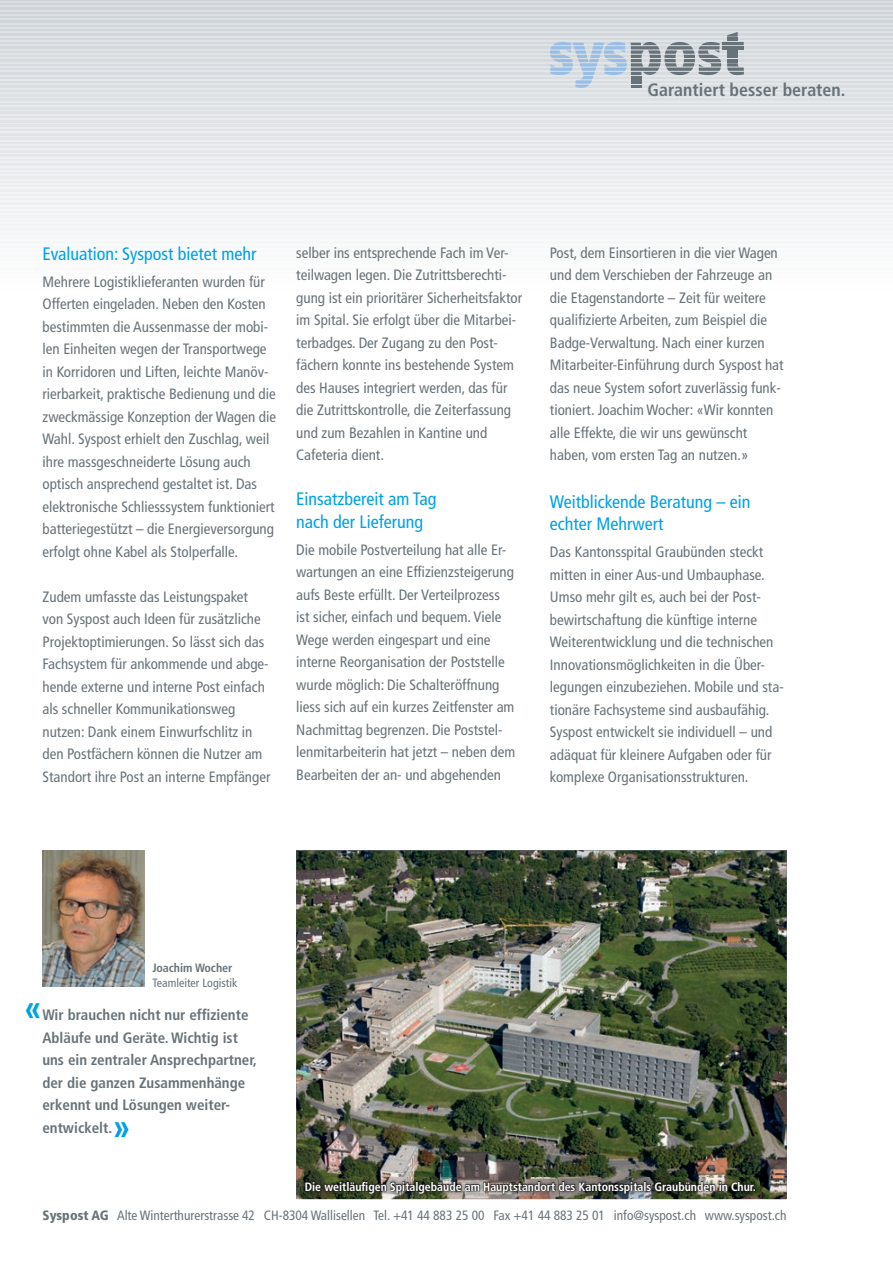
<style>
.page{position:relative;width:893px;height:1263px;background:#fff}
.page>*{position:absolute;margin:0;border:0;box-sizing:border-box;transform-origin:0 0}
.t1{font:700 condensed 36px "Frutiger LT Std";color:#00a1e3}
.t2{font:condensed 18px/22.5px "Frutiger LT Std";color:#00a1e3}
.t3{font:700 condensed 17.85px "Frutiger";color:#687379}
.t4{font:condensed 15px/22.5px "Frutiger LT Std";color:#687379}
.t5{font:700 condensed 15px/22.5px "Frutiger LT Std";color:#687379}
.t6{font:condensed 13.5px "Frutiger LT Std";color:#687379}
.t7{font:700 condensed 12px "Frutiger LT Std";color:#fff}
.t8{font:condensed 12px "Frutiger LT Std";color:#687379}
.t9{font:700 condensed 12px "Frutiger LT Std";color:#687379}
.s1{font-weight:900}
</style>
<div class="page">
<svg style="left:0;top:0;width:893px;height:238px"></svg>
<hr style="left:0;top:2px;width:893px;height:1px;background:#dadee2">
<hr style="left:0;top:6px;width:893px;height:1px;background:#dbdfe2">
<hr style="left:0;top:10px;width:893px;height:1px;background:#dce0e3">
<hr style="left:0;top:15px;width:893px;height:1px;background:#dce0e3">
<hr style="left:0;top:19px;width:893px;height:1px;background:#dde1e4">
<hr style="left:0;top:23px;width:893px;height:1px;background:#dee1e5">
<hr style="left:0;top:28px;width:893px;height:1px;background:#dee1e5">
<hr style="left:0;top:32px;width:893px;height:1px;background:#dfe2e6">
<hr style="left:0;top:36px;width:893px;height:1px;background:#dfe2e6">
<hr style="left:0;top:41px;width:893px;height:1px;background:#dfe2e6">
<hr style="left:0;top:45px;width:893px;height:1px;background:#e0e3e6">
<hr style="left:0;top:49px;width:893px;height:1px;background:#e0e3e6">
<hr style="left:0;top:54px;width:893px;height:1px;background:#e1e4e7">
<hr style="left:0;top:58px;width:893px;height:1px;background:#e1e4e7">
<hr style="left:0;top:62px;width:893px;height:1px;background:#e1e5e8">
<hr style="left:0;top:67px;width:893px;height:1px;background:#e3e6e9">
<hr style="left:0;top:71px;width:893px;height:1px;background:#e3e6e9">
<hr style="left:0;top:75px;width:893px;height:1px;background:#e3e6e9">
<hr style="left:0;top:80px;width:893px;height:1px;background:#e4e7ea">
<hr style="left:0;top:84px;width:893px;height:1px;background:#e4e7ea">
<hr style="left:0;top:88px;width:893px;height:1px;background:#e5e8eb">
<hr style="left:0;top:93px;width:893px;height:1px;background:#e5e8eb">
<hr style="left:0;top:97px;width:893px;height:1px;background:#e6e9ec">
<hr style="left:0;top:101px;width:893px;height:1px;background:#e6e9ec">
<hr style="left:0;top:106px;width:893px;height:1px;background:#e7eaec">
<hr style="left:0;top:110px;width:893px;height:1px;background:#e8eaed">
<hr style="left:0;top:114px;width:893px;height:1px;background:#e8eaed">
<hr style="left:0;top:119px;width:893px;height:1px;background:#e9ebed">
<hr style="left:0;top:123px;width:893px;height:1px;background:#eaecee">
<hr style="left:0;top:127px;width:893px;height:1px;background:#eaecee">
<hr style="left:0;top:132px;width:893px;height:1px;background:#ebedef">
<hr style="left:0;top:136px;width:893px;height:1px;background:#ebedef">
<hr style="left:0;top:140px;width:893px;height:1px;background:#eceef0">
<hr style="left:0;top:145px;width:893px;height:1px;background:#eceef0">
<hr style="left:0;top:149px;width:893px;height:1px;background:#eceef0">
<hr style="left:0;top:153px;width:893px;height:1px;background:#edeff1">
<hr style="left:0;top:158px;width:893px;height:1px;background:#eeeff1">
<hr style="left:0;top:162px;width:893px;height:1px;background:#eef0f2">
<hr style="left:0;top:166px;width:893px;height:1px;background:#eff1f3">
<hr style="left:0;top:171px;width:893px;height:1px;background:#eff1f3">
<hr style="left:0;top:175px;width:893px;height:1px;background:#f0f2f3">
<hr style="left:0;top:179px;width:893px;height:1px;background:#f0f2f3">
<hr style="left:0;top:184px;width:893px;height:1px;background:#f1f3f4">
<hr style="left:0;top:188px;width:893px;height:1px;background:#f2f4f5">
<hr style="left:0;top:192px;width:893px;height:1px;background:#f2f4f5">
<hr style="left:0;top:197px;width:893px;height:1px;background:#f2f4f5">
<hr style="left:0;top:201px;width:893px;height:1px;background:#f2f4f5">
<hr style="left:0;top:205px;width:893px;height:1px;background:#f3f5f6">
<hr style="left:0;top:210px;width:893px;height:1px;background:#f4f6f7">
<hr style="left:0;top:214px;width:893px;height:1px;background:#f4f6f7">
<hr style="left:0;top:218px;width:893px;height:1px;background:#f5f6f8">
<hr style="left:0;top:223px;width:893px;height:1px;background:#f6f7f8">
<hr style="left:0;top:227px;width:893px;height:1px;background:#f6f7f8">
<hr style="left:0;top:231px;width:893px;height:1px;background:#f7f8f9">
<hr style="left:0;top:236px;width:893px;height:1px;background:#f7f8f9">
<hr style="left:0;top:240px;width:893px;height:1px;background:#f8f9f9">
<hr style="left:0;top:244px;width:893px;height:1px;background:#f9fafa">
<hr style="left:0;top:249px;width:893px;height:1px;background:#f9fafa">
<hr style="left:0;top:253px;width:893px;height:1px;background:#f9fafa">
<hr style="left:0;top:257px;width:893px;height:1px;background:#fafafb">
<hr style="left:0;top:262px;width:893px;height:1px;background:#fbfbfc">
<img style="left:296px;top:850px;width:491px;height:349px">
<img style="left:43px;top:850px;width:102px;height:136px">
<img style="left:301px;top:1178px;width:458px;height:19px">
<img style="left:305px;top:1180px;width:450px;height:15px">
<svg style="left:550px;top:32px;width:194px;height:56px"></svg>
<p class="t3" style="left:648px;top:80px;width:199px">Garantiert besser beraten.</p>
<p class="t2" style="left:43px;top:243px;width:215px">Evaluation: Syspost bietet mehr</p>
<p class="t4" style="left:43px;top:271px;width:235px">Mehrere Logistiklieferanten wurden für Offerten eingeladen. Neben den Kosten bestimmten die Aussenmasse der mobi&shy;len Einheiten wegen der Transportwege in Korridoren und Liften, leichte Manöv&shy;rierbarkeit, praktische Bedienung und die zweckmässige Konzeption der Wagen die Wahl. Syspost erhielt den Zuschlag, weil ihre massgeschneiderte Lösung auch optisch ansprechend gestaltet ist. Das elektronische Schliesssystem funktioniert batteriegestützt – die Energieversorgung erfolgt ohne Kabel als Stolperfalle.</p>
<p class="t4" style="left:43px;top:586px;width:229px">Zudem umfasste das Leistungspaket von Syspost auch Ideen für zusätzliche Projektoptimierungen. So lässt sich das Fachsystem für ankommende und abge&shy;hende externe und interne Post einfach als schneller Kommunikationsweg nutzen: Dank einem Einwurfschlitz in den Postfächern können die Nutzer am Standort ihre Post an interne Empfänger</p>
<p class="t4" style="left:296px;top:242px;width:227px">selber ins entsprechende Fach im Ver&shy;teil wagen legen. Die Zutrittsberechti&shy;gung ist ein prioritärer Sicherheitsfaktor im Spital. Sie erfolgt über die Mitarbei&shy;terbadges. Der Zugang zu den Post&shy;fächern konnte ins bestehende System des Hauses integriert werden, das für die Zutrittskontrolle, die Zeiterfassung und zum Bezahlen in Kantine und Cafeteria dient.</p>
<p class="t2" style="left:296px;top:488px;width:142px">Einsatzbereit am Tag nach der Lieferung</p>
<p class="t4" style="left:296px;top:538px;width:221px">Die mobile Postverteilung hat alle Er&shy;wartungen an eine Effizienzsteigerung aufs Beste erfüllt. Der Verteilprozess ist sicher, einfach und bequem. Viele Wege werden eingespart und eine interne Reorganisation der Poststelle wurde möglich: Die Schalteröffnung liess sich auf ein kurzes Zeitfenster am Nachmittag begrenzen. Die Poststel&shy;lenmitarbeiterin hat jetzt – neben dem Bearbeiten der an- und abgehenden</p>
<p class="t4" style="left:550px;top:242px;width:235px">Post, dem Einsortieren in die vier Wagen und dem Verschieben der Fahrzeuge an die Etagenstandorte – Zeit für weitere qualifizierte Arbeiten, zum Bei spiel die Badge-Verwaltung. Nach einer kurzen Mitarbeiter-Einführung durch Syspost hat das neue System sofort zuverlässig funk&shy;tioniert. Joachim Wocher: «Wir konnten alle Effekte, die wir uns gewünscht haben, vom ersten Tag an nutzen.»</p>
<p class="t2" style="left:550px;top:491px;width:202px">Weitblickende Beratung – ein echter Mehrwert</p>
<p class="t4" style="left:550px;top:541px;width:235px">Das Kantonsspital Graubünden steckt mitten in einer Aus-und Umbauphase.<br>Umso mehr gilt es, auch bei der Post&shy;bewirtschaftung die künftige interne Weiterentwicklung und die technischen Innovationsmöglichkeiten in die Über&shy;legungen einzubeziehen. Mobile und sta&shy;tionäre Fachsysteme sind ausbaufähig.<br>Syspost entwickelt sie individuell – und adäquat für kleinere Aufgaben oder für komplexe Organisationsstrukturen.</p>
<p class="t9" style="left:152px;top:960px;width:82px">Joachim Wocher</p>
<p class="t8" style="left:152px;top:975px;width:87px">Teamleiter Logistik</p>
<h1 class="t1" style="left:24px;top:986px;width:20px">«</h1>
<p class="t5" style="left:42px;top:1004px;width:216px">Wir brauchen nicht nur effiziente<br>Abläufe und Geräte. Wichtig ist uns ein zentraler Ansprechpartner, der die ganzen Zusammenhänge erkennt und Lösungen weiter&shy;entwickelt.</p>
<h1 class="t1" style="left:112px;top:1105px;width:20px">»</h1>
<p class="t7" style="left:305px;top:1179px;width:453px">Die weitläufigen Spitalgebäude am Hauptstandort des Kantonsspitals Graubünden in Chur.</p>
<p class="t6" style="left:43px;top:1207px;width:746px"><span class="s1">Syspost AG</span> Alte Winterthurerstrasse 42 CH-8304 Wallisellen Tel. +41 44 883 25 00 Fax +41 44 883 25 01 info@syspost.ch www.syspost.ch</p>
</div>
